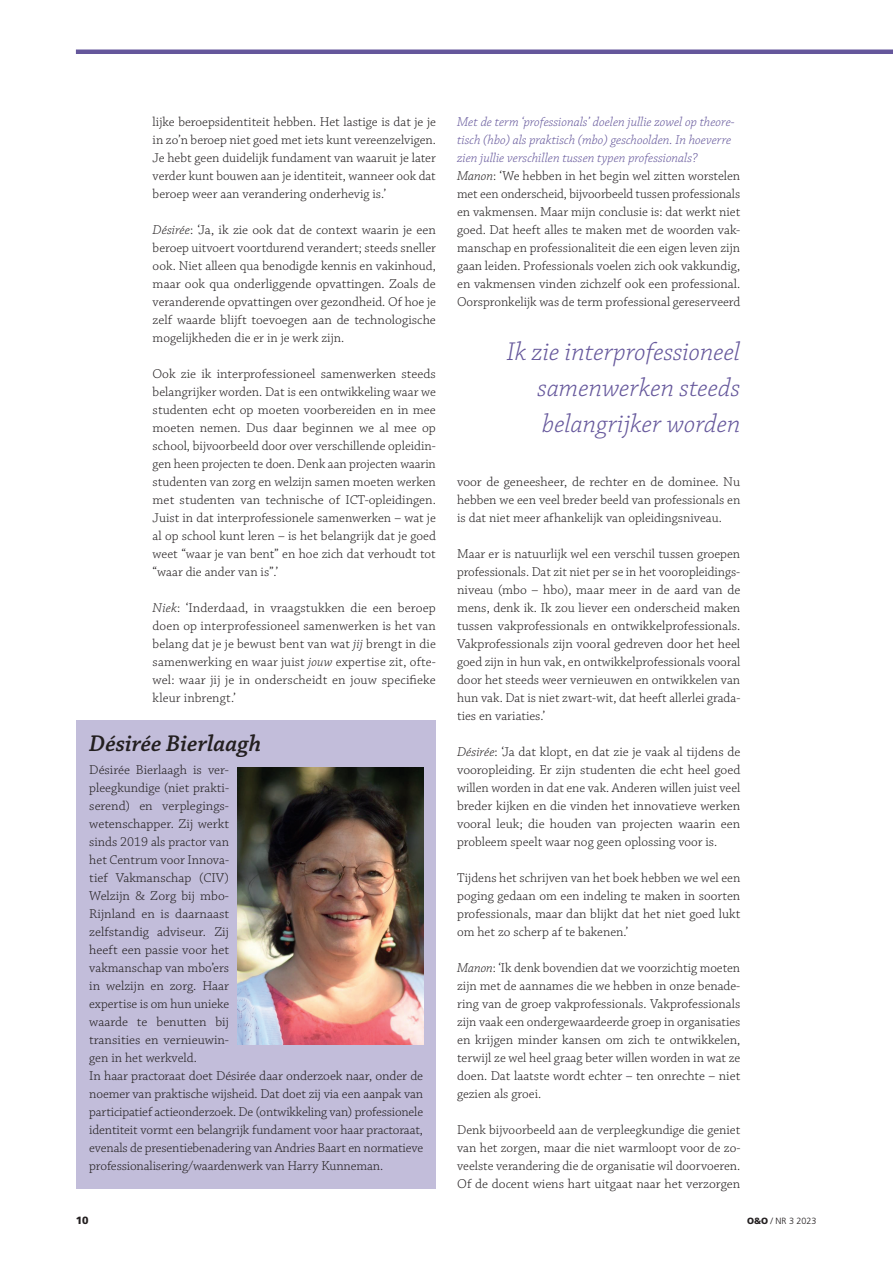
<style>
.page{position:relative;width:893px;height:1263px;background:#fff}
.page>*{position:absolute;margin:0;border:0;box-sizing:border-box;transform-origin:0 0}
.t1{font:italic 300 27px/36px "Chaparral Pro";color:#65579b;text-align:justify}
.t2{font:italic 600 24px "Chaparral Pro";color:#231f20}
.t3{font:300 13.5px/18px "Chaparral Pro";color:#231f20;text-align:justify}
.t4{font:900 10.5px "Frutiger LT Std";color:#231f20}
.t5{font:300 9px "Frutiger LT Std";color:#231f20}
.s1{font-style:italic}
.s2{font-style:italic;color:#65579b}
.s3{font-weight:900}
</style>
<div class="page">
<div style="left:76px;top:49px;width:817px;height:5px;background:#65579b"></div>
<div style="left:77px;top:720px;width:359px;height:468px;background:#c2bdda"></div>
<img style="left:238px;top:768px;width:185px;height:276px">
<p class="t3" style="left:153px;top:113px;width:285px">lijke beroepsidentiteit hebben. Het lastige is dat je je in zo’n beroep niet goed met iets kunt vereenzelvigen.<br>Je hebt geen duidelijk fundament van waaruit je later verder kunt bouwen aan je identiteit, wanneer ook dat beroep weer aan verandering onderhevig is.’</p>
<p class="t3" style="left:153px;top:221px;width:285px"><span class="s1">Désirée</span>: ‘Ja, ik zie ook dat de context waarin je een beroep uitvoert voortdurend verandert; steeds sneller ook. Niet alleen qua benodigde kennis en vakinhoud, maar ook qua onderliggende opvattingen. Zoals de veranderende opvattingen over gezondheid. Of hoe je zelf waarde blijft toevoegen aan de technologische mogelijkheden die er in je werk zijn.</p>
<p class="t3" style="left:153px;top:365px;width:285px">Ook zie ik interprofessioneel samenwerken steeds belangrijker worden. Dat is een ontwikkeling waar we studenten echt op moeten voorbereiden en in mee moeten nemen. Dus daar beginnen we al mee op school, bijvoorbeeld door over verschillende opleidin&shy;gen heen projecten te doen. Denk aan projecten waarin studenten van zorg en welzijn samen moeten werken met studenten van technische of ICT-opleidingen.<br>Juist in dat interprofessionele samenwerken – wat je al op school kunt leren – is het belangrijk dat je goed weet “waar je van bent” en hoe zich dat verhoudt tot “waar die ander van is”.’</p>
<p class="t3" style="left:153px;top:599px;width:285px"><span class="s1">Niek</span>: ‘Inderdaad, in vraagstukken die een beroep doen op interprofessioneel samenwerken is het van belang dat je je bewust bent van wat <span class="s1">jij</span> brengt in die samenwerking en waar juist <span class="s1">jouw</span> expertise zit, ofte&shy;wel: waar jij je in onderscheidt en jouw specifieke kleur inbrengt.’</p>
<h2 class="t2" style="left:89px;top:729px;width:174px">Désirée Bierlaagh</h2>
<p class="t3" style="left:89px;top:761px;width:335px;text-align:left">Désirée Bierlaagh is ver-<br>pleegkundige (niet prakti-<br>serend) en verplegings-<br>wetenschapper. Zij werkt<br>sinds 2019 als practor van<br>het Centrum voor Innova-<br>tief Vakmanschap (CIV)<br>Welzijn &amp; Zorg bij mbo-<br>Rijnland en is daarnaast<br>zelfstandig adviseur. Zij<br>heeft een passie voor het<br>vakmanschap van mbo’ers<br>in welzijn en zorg. Haar<br>expertise is om hun unieke<br>waarde te benutten bij<br>transities en vernieuwin-<br>gen in het werkveld.<br>In haar practoraat doet Désirée daar onderzoek naar, onder de noemer van praktische wijsheid. Dat doet zij via een aanpak van participatief actieonderzoek. De (ontwikkeling van) professionele identiteit vormt een belangrijk fundament voor haar practoraat, evenals de presentiebenadering van Andries Baart en normatieve professionalisering/waardenwerk van Harry Kunneman.</p>
<p class="t3" style="left:457px;top:113px;width:285px;text-align:left"><span class="s2">Met de term ‘professionals’ doelen jullie zowel op theore&shy;tisch (hbo) als praktisch (mbo) geschoolden. In hoeverre zien jullie verschillen tussen typen professionals?<br></span><span class="s1">Manon</span>: ‘We hebben in het begin wel zitten worstelen met een onderscheid, bijvoorbeeld tussen professionals en vakmensen. Maar mijn conclusie is: dat werkt niet goed. Dat heeft alles te maken met de woorden vak&shy;manschap en professionaliteit die een eigen leven zijn gaan leiden. Professionals voelen zich ook vakkundig, en vakmensen vinden zichzelf ook een professional.<br>Oorspronkelijk was de term professional gereserveerd</p>
<h1 class="t1" style="left:537px;top:335px;width:204px;text-indent:-31px">Ik zie interprofessioneel samenwerken steeds belangrijker worden</h1>
<p class="t3" style="left:457px;top:473px;width:285px">voor de geneesheer, de rechter en de dominee. Nu hebben we een veel breder beeld van professionals en is dat niet meer afhankelijk van opleidingsniveau.</p>
<p class="t3" style="left:457px;top:545px;width:285px">Maar er is natuurlijk wel een verschil tussen groepen professionals. Dat zit niet per se in het vooropleidings&shy;niveau (mbo – hbo), maar meer in de aard van de mens, denk ik. Ik zou liever een onderscheid maken tussen vakprofessionals en ontwikkelprofessionals.<br>Vakprofessionals zijn vooral gedreven door het heel goed zijn in hun vak, en ontwikkelprofessionals vooral door het steeds weer vernieuwen en ontwikkelen van hun vak. Dat is niet zwart-wit, dat heeft allerlei grada&shy;ties en variaties.’</p>
<p class="t3" style="left:457px;top:743px;width:285px"><span class="s1">Désirée</span>: ‘Ja dat klopt, en dat zie je vaak al tijdens de vooropleiding. Er zijn studenten die echt heel goed willen worden in dat ene vak. Anderen willen juist veel breder kijken en die vinden het innovatieve werken vooral leuk; die houden van projecten waarin een probleem speelt waar nog geen oplossing voor is.</p>
<p class="t3" style="left:457px;top:869px;width:285px">Tijdens het schrijven van het boek hebben we wel een poging gedaan om een indeling te maken in soorten professionals, maar dan blijkt dat het niet goed lukt om het zo scherp af te bakenen.’</p>
<p class="t3" style="left:457px;top:959px;width:285px"><span class="s1">Manon</span>: ‘Ik denk bovendien dat we voorzichtig moeten zijn met de aannames die we hebben in onze benade&shy;ring van de groep vakprofessionals. Vakprofessionals zijn vaak een ondergewaardeerde groep in organisaties en krijgen minder kansen om zich te ontwikkelen, terwijl ze wel heel graag beter willen worden in wat ze doen. Dat laatste wordt echter – ten onrechte – niet gezien als groei.</p>
<p class="t3" style="left:457px;top:1121px;width:285px">Denk bijvoorbeeld aan de verpleegkundige die geniet van het zorgen, maar die niet warmloopt voor de zo&shy;veelste verandering die de organisatie wil doorvoeren.<br>Of de docent wiens hart uitgaat naar het verzorgen</p>
<p class="t4" style="left:76px;top:1214px;width:14px">10</p>
<p class="t5" style="left:747px;top:1216px;width:71px"><span class="s3">O&amp;O</span> / NR 3 2023</p>
</div>
